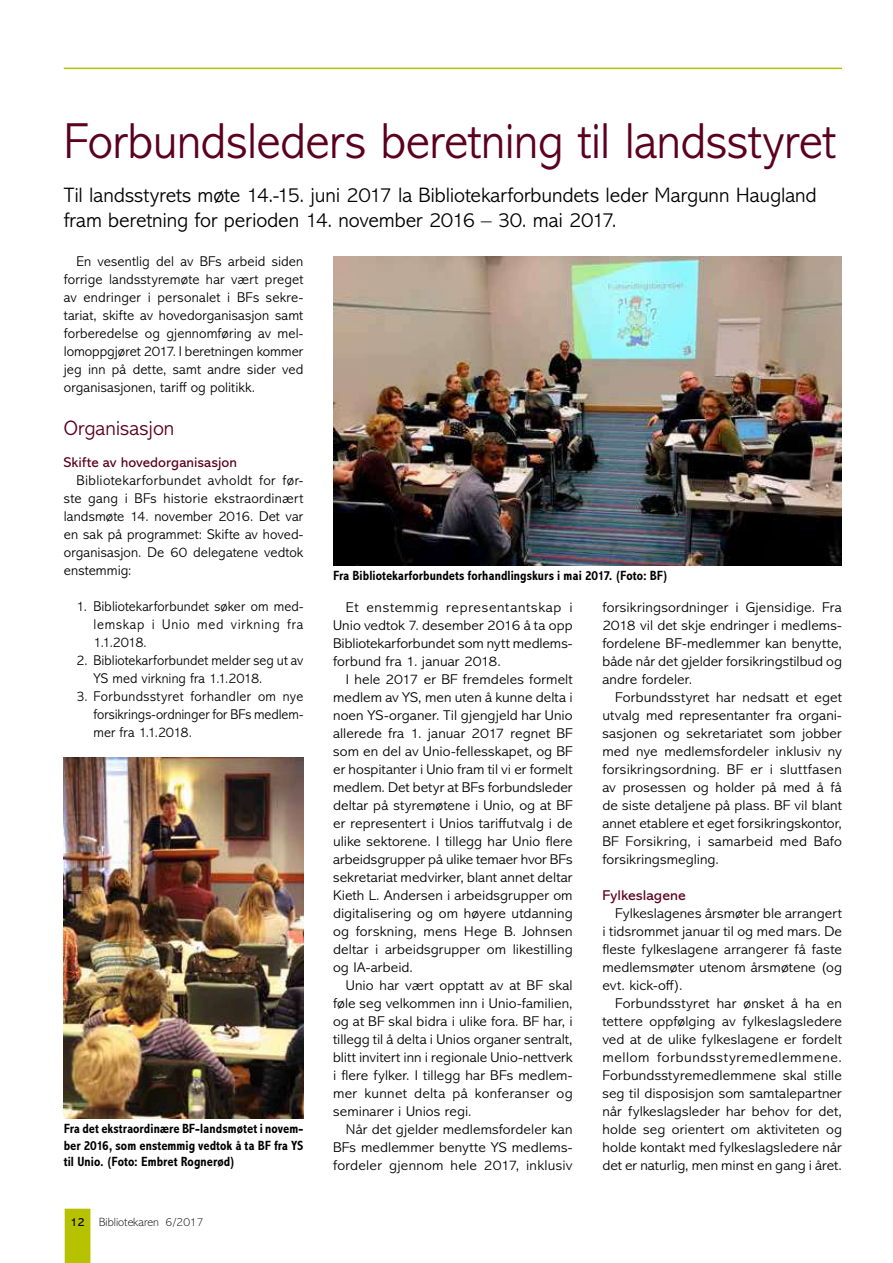
<style>
.page{position:relative;width:893px;height:1263px;background:#fff}
.page>*{position:absolute;margin:0;border:0;box-sizing:border-box;transform-origin:0 0}
.t1{font:300 51px "Abadi MT Std";letter-spacing:-.01em;color:#5c0020;scale:.95 1}
.t2{font:300 21px/25.2px "Abadi MT Std";letter-spacing:-.005em;color:#000}
.t3{font:300 21px "Abadi MT Std";color:#5c0020}
.t4{font:300 14.25px/18px "Abadi MT Std";letter-spacing:.005em;color:#000;text-align:justify;scale:1.05 1}
.t5{font:300 14.25px/18px "Abadi MT Std";letter-spacing:.005em;color:#000;text-align:justify}
.t6{font:14.25px "Abadi MT Std";letter-spacing:.005em;color:#5c0020}
.t7{font:14.25px "Abadi MT Std";letter-spacing:.005em;color:#5c0020;scale:1.05 1}
.t8{font:700 condensed 13.5px/16.2px "Abadi MT Std";letter-spacing:.01em;color:#000;text-align:justify}
.t9{font:200 12px "Abadi MT Std";color:#000}
.s1{font-weight:400}
</style>
<div class="page">
<svg style="left:65px;top:1209px;width:25px;height:54px"></svg>
<hr style="left:64px;top:68px;width:778px;height:1px;background:#b6c200">
<img style="left:64px;top:758px;width:239px;height:361px">
<img style="left:333px;top:256px;width:509px;height:310px">
<h1 class="t1" style="left:64px;top:114px;width:814px">Forbundsleders beretning til landsstyret</h1>
<h2 class="t2" style="left:64px;top:183px;width:754px">Til landsstyrets møte 14.-15. juni 2017 la Bibliotekarforbundets leder Margunn Haugland fram beretning for perioden 14. november 2016 – 30. mai 2017.</h2>
<p class="t5" style="left:64px;top:252px;width:241px;text-indent:13px">En vesentlig del av BFs arbeid siden forrige landsstyremøte har vært preget av endringer i personalet i BFs sekre&shy;tariat, skifte av hovedorganisasjon samt forberedelse og gjennomføring av mel&shy;lomoppgjøret 2017. I beretningen kommer jeg inn på dette, samt andre sider ved organisasjonen, tariff og politikk.</p>
<h2 class="t3" style="left:64px;top:417px;width:112px">Organisasjon</h2>
<p class="t6" style="left:64px;top:454px;width:175px">Skifte av hovedorganisasjon</p>
<p class="t5" style="left:64px;top:471px;width:241px;text-indent:13px">Bibliotekarforbundet avholdt for før&shy;ste gang i BFs historie ekstraordinært landsmøte 14. november 2016. Det var en sak på programmet: Skifte av hoved&shy;organisasjon. De 60 delegatene vedtok enstemmig:</p>
<p class="t5" style="left:94px;top:597px;width:211px;text-indent:-17px">1. Bibliotekarforbundet søker om med&shy;lemskap i Unio med virkning fra 1.1.2018.</p>
<p class="t5" style="left:94px;top:651px;width:211px;text-indent:-17px">2. Bibliotekarforbundet melder seg ut av<br>YS med virkning fra 1.1.2018.</p>
<p class="t5" style="left:94px;top:687px;width:211px;text-indent:-17px">3. Forbundsstyret forhandler om nye forsikrings-ordninger for BFs medlem&shy;mer fra 1.1.2018.</p>
<p class="t8" style="left:333px;top:568px;width:336px">Fra Bibliotekarforbundets forhandlingskurs i mai 2017. (Foto: BF)</p>
<p class="t4" style="left:602px;top:598px;width:230px">forsikringsordninger i Gjensidige. Fra 2018 vil det skje endringer i medlems&shy;fordelene BF-medlemmer kan benytte, både når det gjelder forsikringstilbud og andre fordeler.</p>
<p class="t4" style="left:602px;top:688px;width:230px;text-indent:13px">Forbundsstyret har nedsatt et eget utvalg med representanter fra organi&shy;sasjonen og sekretariatet som jobber med nye medlemsfordeler inklusiv ny forsikringsordning. BF er i sluttfasen av prosessen og holder på med å få de siste detaljene på plass. BF vil blant annet etablere et eget forsikringskontor, BF Forsikring, i samarbeid med Bafo forsikringsmegling.</p>
<p class="t7" style="left:602px;top:887px;width:81px">Fylkeslagene</p>
<p class="t4" style="left:602px;top:904px;width:230px;text-indent:13px">Fylkeslagenes årsmøter ble arrangert i tidsrommet januar til og med mars. De fleste fylkeslagene arrangerer få faste medlemsmøter utenom årsmøtene (og evt. kick-off).</p>
<p class="t4" style="left:602px;top:994px;width:230px;text-indent:13px">Forbundsstyret har ønsket å ha en tettere oppfølging av fylkeslagsledere ved at de ulike fylkeslagene er fordelt mellom forbundsstyremedlemmene.<br>Forbundsstyremedlemmene skal stille seg til disposisjon som samtalepartner når fylkeslagsleder har behov for det, holde seg orientert om aktiviteten og holde kontakt med fylkeslagsledere når det er naturlig, men minst en gang i året.</p>
<p class="t4" style="left:333px;top:598px;width:230px;text-indent:13px">Et enstemmig representantskap i Unio vedtok 7. desember 2016 å ta opp Bibliotekarforbundet som nytt medlems&shy;forbund fra 1. januar 2018.</p>
<p class="t4" style="left:333px;top:670px;width:230px;text-indent:13px">I hele 2017 er BF fremdeles formelt medlem av YS, men uten å kunne delta i noen YS-organer. Til gjengjeld har Unio allerede fra 1. januar 2017 regnet BF som en del av Unio-fellesskapet, og BF er hospitanter i Unio fram til vi er formelt medlem. Det betyr at BFs forbundsleder deltar på styremøtene i Unio, og at BF er representert i Unios tariffutvalg i de ulike sektorene. I tillegg har Unio flere arbeidsgrupper på ulike temaer hvor BFs sekretariat medvirker, blant annet deltar Kieth L. Andersen i arbeidsgrupper om digitalisering og om høyere utdanning og forskning, mens Hege B. Johnsen deltar i arbeidsgrupper om likestilling og IA-arbeid.</p>
<p class="t4" style="left:333px;top:976px;width:230px;text-indent:13px">Unio har vært opptatt av at BF skal føle seg velkommen inn i Unio-familien, og at BF skal bidra i ulike fora. BF har, i tillegg til å delta i Unios organer sentralt, blitt invitert inn i regionale Unio-nettverk i flere fylker. I tillegg har BFs medlem&shy;mer kunnet delta på konferanser og seminarer i Unios regi.</p>
<p class="t4" style="left:333px;top:1120px;width:230px;text-indent:13px">Når det gjelder medlemsfordeler kan BFs medlemmer benytte YS medlems&shy;fordeler gjennom hele 2017, inklusiv</p>
<p class="t8" style="left:64px;top:1121px;width:241px">Fra det ekstraordinære BF-landsmøtet i novem&shy;ber 2016, som enstemmig vedtok å ta BF fra YS til Unio. (Foto: Embret Rognerød)</p>
<p class="t9" style="left:70px;top:1215px;width:135px"><span class="s1">12</span> Bibliotekaren 6/2017</p>
</div>
